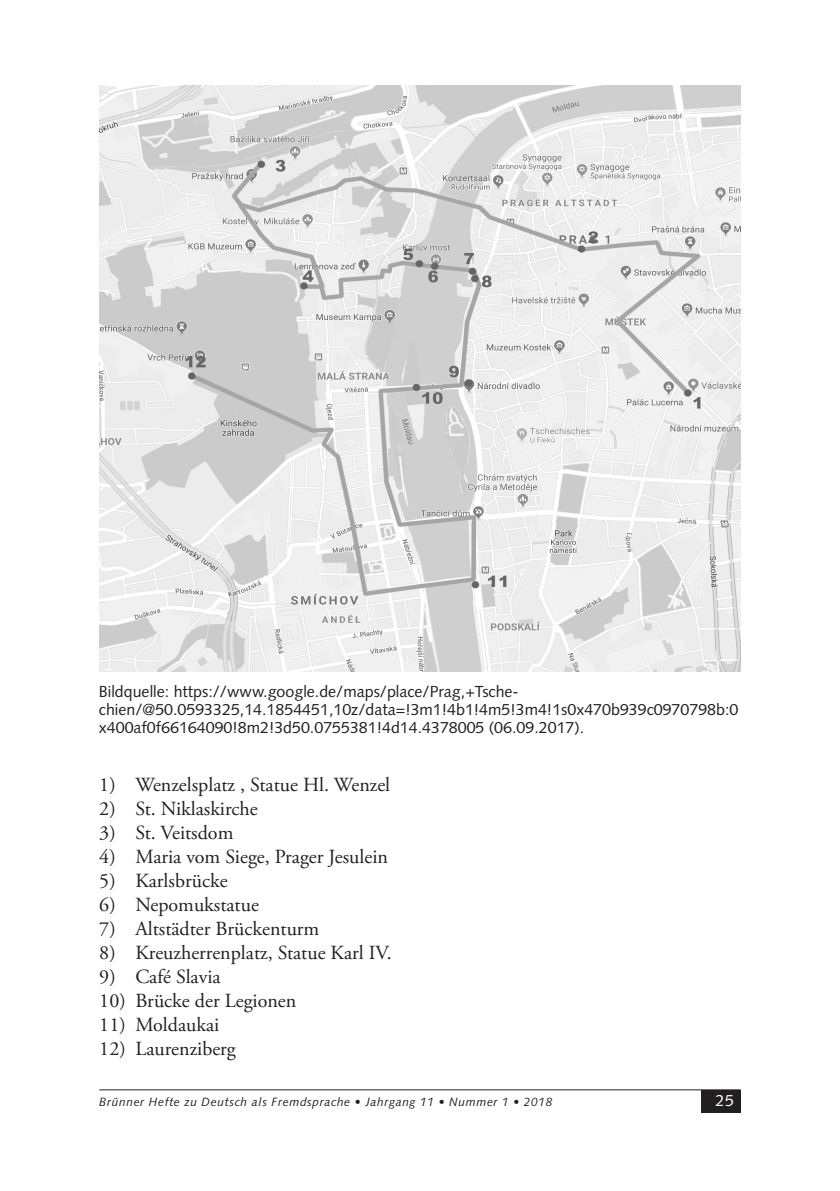
<style>
.page{position:relative;width:840px;height:1191px;background:#fff}
.page>*{position:absolute;margin:0;border:0;box-sizing:border-box;transform-origin:0 0}
.t1{font:20px "Adobe Garamond Pro";letter-spacing:-.01em;color:#231f20}
.t2{font:16px/18px "Syntax LTCE";color:#231f20}
.t3{font:16px "Syntax LTCE";color:#fff}
.t4{font:italic 12px "Syntax LTCE";letter-spacing:.05em;color:#231f20}
</style>
<div class="page">
<div style="left:700px;top:1089px;width:40px;height:23px;background:#231f20"></div>
<hr style="left:99px;top:1089px;width:641px;height:1px;background:#231f20">
<img style="left:99px;top:85px;width:640px;height:586px">
<p class="t2" style="left:99px;top:682px;width:640px">Bildquelle: https://www.google.de/maps/place/Prag,+Tsche&shy;chien/@50.0593325,14.1854451,10z/data=!3m1!4b1!4m5!3m4!1s0x470b939c0970798b:0 x400af0f66164090!8m2!3d50.0755381!4d14.4378005 (06.09.2017).</p>
<p class="t1" style="left:99px;top:772px;width:292px">1) Wenzelsplatz , Statue Hl. Wenzel</p>
<p class="t1" style="left:99px;top:796px;width:160px">2) St. Niklaskirche</p>
<p class="t1" style="left:99px;top:820px;width:135px">3) St. Veitsdom</p>
<p class="t1" style="left:99px;top:844px;width:290px">4) Maria vom Siege, Prager Jesulein</p>
<p class="t1" style="left:99px;top:868px;width:130px">5) Karlsbrücke</p>
<p class="t1" style="left:99px;top:892px;width:161px">6) Nepomukstatue</p>
<p class="t1" style="left:99px;top:916px;width:221px">7) Altstädter Brückenturm</p>
<p class="t1" style="left:99px;top:940px;width:294px">8) Kreuzherrenplatz, Statue Karl IV.</p>
<p class="t1" style="left:99px;top:964px;width:123px">9) Café Slavia</p>
<p class="t1" style="left:99px;top:988px;width:198px">10) Brücke der Legionen</p>
<p class="t1" style="left:99px;top:1012px;width:121px">11) Moldaukai</p>
<p class="t1" style="left:99px;top:1036px;width:138px">12) Laurenziberg</p>
<p class="t4" style="left:99px;top:1094px;width:454px">Brünner Hefte zu Deutsch als Fremdsprache • Jahrgang 11 • Nummer 1 • 2018</p>
<p class="t3" style="left:715px;top:1090px;width:20px">25</p>
</div>
